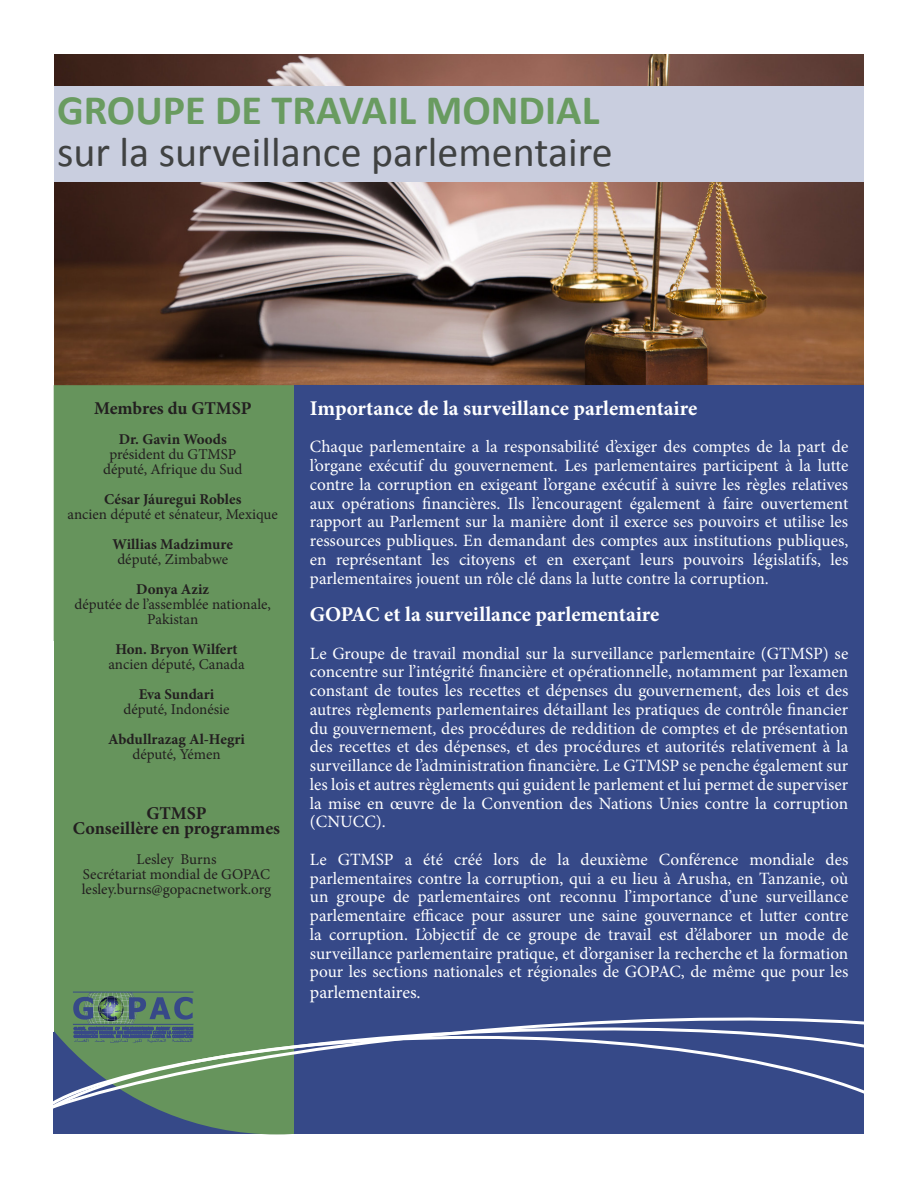
<style>
.page{position:relative;width:918px;height:1188px;background:#fff}
.page>*{position:absolute;margin:0;border:0;box-sizing:border-box;transform-origin:0 0}
.t1{font:42px "Calibri";color:#404242}
.t2{font:700 42px "Calibri";color:#699b60}
.t3{font:700 21px "Minion Pro";color:#fff}
.t4{font:700 18px/15px "Minion Pro";letter-spacing:-.005em;color:#231f20;text-align:center}
.t5{font:18px "Minion Pro";color:#fff}
.t6{font:17.25px/18.8px "Minion Pro";color:#fff;text-align:justify}
.t7{font:15px/15px "Minion Pro";color:#231f20;text-align:center}
.t8{font:700 15px/15px "Minion Pro";color:#231f20;text-align:center}
.s1{font-weight:700}
.s2{font-weight:400}
</style>
<div class="page">
<img style="left:54px;top:54px;width:810px;height:331px">
<div style="left:54px;top:385px;width:241px;height:188px;background:#66945c"></div>
<div style="left:53px;top:573px;width:242px;height:431px;background:#66945c"></div>
<div style="left:295px;top:385px;width:569px;height:749px;background:#364988"></div>
<div style="left:0;top:641px;width:54px;height:390px;background:#fff"></div>
<svg style="left:54px;top:1004px;width:801px;height:17px"></svg>
<svg style="left:53px;top:1021px;width:811px;height:114px"></svg>
<div style="left:54px;top:86px;width:810px;height:96px;background:#c9cedf"></div>
<svg style="left:73px;top:993px;width:120px;height:50px;background:#547570"></svg>
<hr style="left:73px;top:1024px;width:120px;height:1px;background:#374988">
<hr style="left:73px;top:992px;width:120px;height:1px;background:#374988">
<p class="t2" style="left:57px;top:83px;width:544px">GROUPE DE TRAVAIL MONDIAL</p>
<p class="t1" style="left:57px;top:125px;width:557px">sur la surveillance parlementaire</p>
<p class="t4" style="left:94px;top:401px;width:159px">Membres du GTMSP</p>
<p class="t7" style="left:109px;top:432px;width:128px"><span class="s1">Dr. Gavin Woods </span>président du GTMSP</p>
<p class="t7" style="left:103px;top:462px;width:141px">député, Afrique du Sud</p>
<p class="t7" style="left:68px;top:492px;width:212px"><span class="s1">César Jáuregui Robles<br></span>ancien député et sénateur, Mexique</p>
<p class="t8" style="left:113px;top:537px;width:122px">Willias Madzimure <span class="s2">député, Zimbabwe</span></p>
<p class="t7" style="left:75px;top:582px;width:198px"><span class="s1">Donya Aziz<br></span>députée de l’assemblée nationale,<br>Pakistan</p>
<p class="t8" style="left:115px;top:642px;width:124px">Hon. Bryon Wilfert</p>
<p class="t7" style="left:108px;top:657px;width:138px">ancien député, Canada</p>
<p class="t8" style="left:139px;top:687px;width:77px">Eva Sundari</p>
<p class="t7" style="left:123px;top:702px;width:108px">député, Indonésie</p>
<p class="t8" style="left:108px;top:732px;width:138px">Abdullrazag Al-Hegri</p>
<p class="t7" style="left:132px;top:747px;width:90px">député, Yémen</p>
<p class="t4" style="left:73px;top:806px;width:209px">GTMSP<br>Conseillère en programmes</p>
<p class="t7" style="left:137px;top:852px;width:81px">Lesley Burns</p>
<p class="t7" style="left:83px;top:867px;width:189px">Secrétariat mondial de GOPAC</p>
<p class="t7" style="left:82px;top:882px;width:191px">lesley.burns@gopacnetwork.org</p>
<p class="t3" style="left:310px;top:393px;width:389px">Importance de la surveillance parlementaire</p>
<p class="t6" style="left:310px;top:438px;width:540px">Chaque parlementaire a la responsabilité d’exiger des comptes de la part de l’organe exécutif du gouvernement. Les parlementaires participent à la lutte contre la corruption en exigeant l’organe exécutif à suivre les règles relatives aux opérations financières. Ils l’encouragent également à faire ouvertement rapport au Parlement sur la manière dont il exerce ses pouvoirs et utilise les ressources publiques. En demandant des comptes aux institutions publiques, en représentant les citoyens et en exerçant leurs pouvoirs législatifs, les parlementaires jouent un rôle clé dans la lutte contre la corruption.</p>
<p class="t3" style="left:310px;top:600px;width:351px">GOPAC et la surveillance parlementaire</p>
<p class="t6" style="left:310px;top:644px;width:540px">Le Groupe de travail mondial sur la surveillance parlementaire (GTMSP) se concentre sur l’intégrité financière et opérationnelle, notamment par l’examen constant de toutes les recettes et dépenses du gouvernement, des lois et des autres règlements parlementaires détaillant les pratiques de contrôle financier du gouvernement, des procédures de reddition de comptes et de présentation des recettes et des dépenses, et des procédures et autorités relativement à la surveillance de l’administration financière. Le GTMSP se penche également sur les lois et autres règlements qui guident le parlement et lui permet de superviser la mise en œuvre de la Convention des Nations Unies contre la corruption (CNUCC).</p>
<p class="t6" style="left:310px;top:850px;width:540px">Le GTMSP a été créé lors de la deuxième Conférence mondiale des parlementaires contre la corruption, qui a eu lieu à Arusha, en Tanzanie, où un groupe de parlementaires ont reconnu l’importance d’une surveillance parlementaire efficace pour assurer une saine gouvernance et lutter contre la corruption. L’objectif de ce groupe de travail est d’élaborer un mode de surveillance parlementaire pratique, et d’organiser la recherche et la formation pour les sections nationales et régionales de GOPAC, de même que pour les</p>
<p class="t5" style="left:310px;top:980px;width:112px">parlementaires.</p>
</div>
